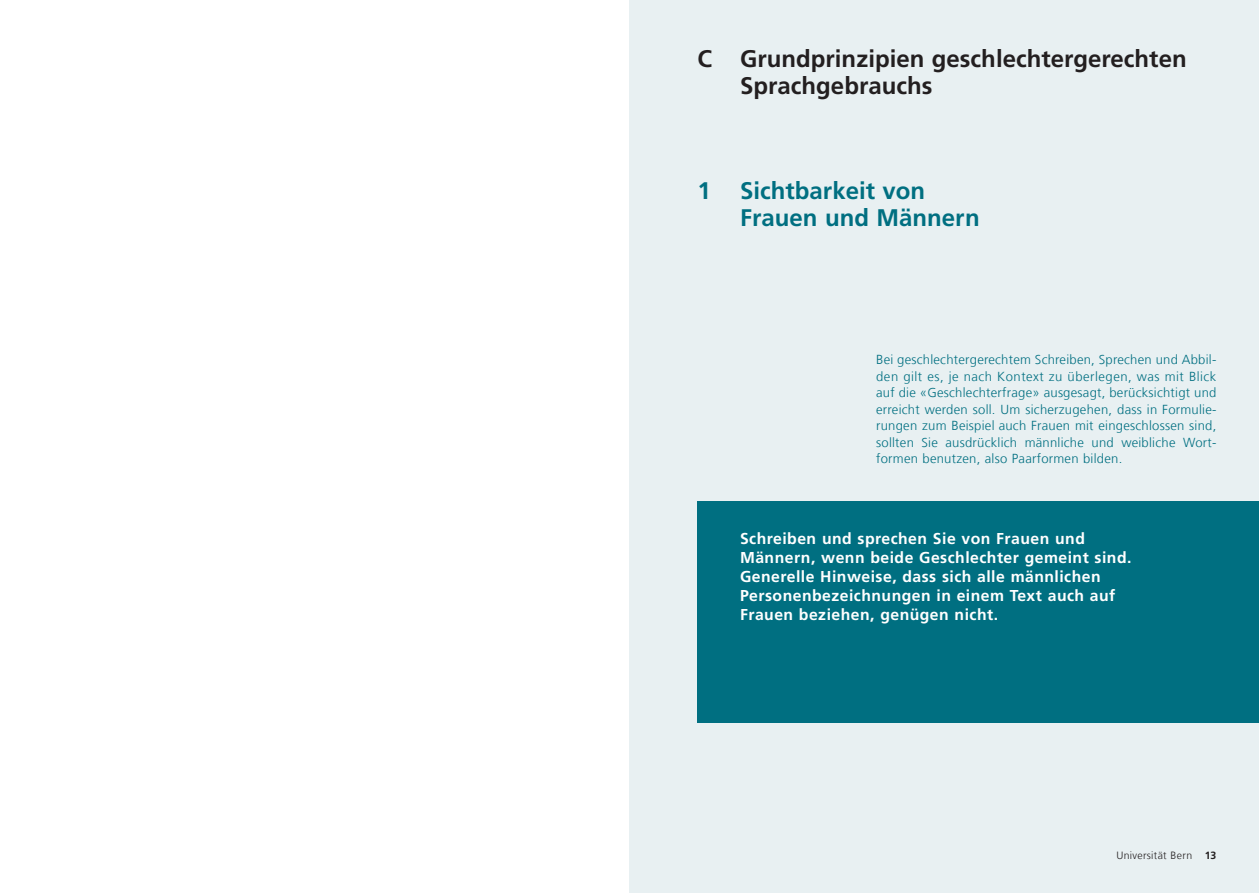
<style>
.page{position:relative;width:1259px;height:893px;background:#fff}
.page>*{position:absolute;margin:0;border:0;box-sizing:border-box;transform-origin:0 0}
.t1{font:700 24px/27px "Frutiger LT Com";color:#231f20}
.t2{font:700 24px/27px "Frutiger LT Com";color:#006f81}
.t3{font:700 15.75px/18.9px "Frutiger LT Com";letter-spacing:.03em;color:#fff}
.t4{font:300 13.05px/16.5px "Frutiger LT Com";letter-spacing:.02em;color:#006f81;text-align:justify}
.t5{font:300 10.5px "Frutiger LT Com";letter-spacing:.03em;color:#231f20}
.s1{font-weight:700}
</style>
<div class="page">
<div style="left:629px;top:0;width:630px;height:893px;background:#e8f0f2"></div>
<div style="left:697px;top:502px;width:562px;height:221px;background:#006f81"></div>
<h1 class="t1" style="left:740px;top:45px;width:448px;text-indent:-43px">C Grundprinzipien geschlechtergerechten<br>Sprachgebrauchs</h1>
<h1 class="t2" style="left:740px;top:177px;width:241px;text-indent:-43px">1 Sichtbarkeit von<br>Frauen und Männern</h1>
<p class="t4" style="left:876px;top:351px;width:342px">Bei geschlechtergerechtem Schreiben, Sprechen und Abbil&shy;den gilt es, je nach Kontext zu überlegen, was mit Blick auf die «Geschlechterfrage» ausgesagt, berücksichtigt und erreicht werden soll. Um sicherzugehen, dass in Formulie&shy;rungen zum Beispiel auch Frauen mit eingeschlossen sind, sollten Sie ausdrücklich männliche und weibliche Wort&shy;formen benutzen, also Paarformen bilden.</p>
<p class="t3" style="left:740px;top:529px;width:393px">Schreiben und sprechen Sie von Frauen und Männern, wenn beide Geschlechter gemeint sind.<br>Generelle Hinweise, dass sich alle männlichen Personenbezeichnungen in einem Text auch auf Frauen beziehen, genügen nicht.</p>
<p class="t5" style="left:1116px;top:849px;width:102px">Universität Bern <span class="s1">13</span></p>
</div>
